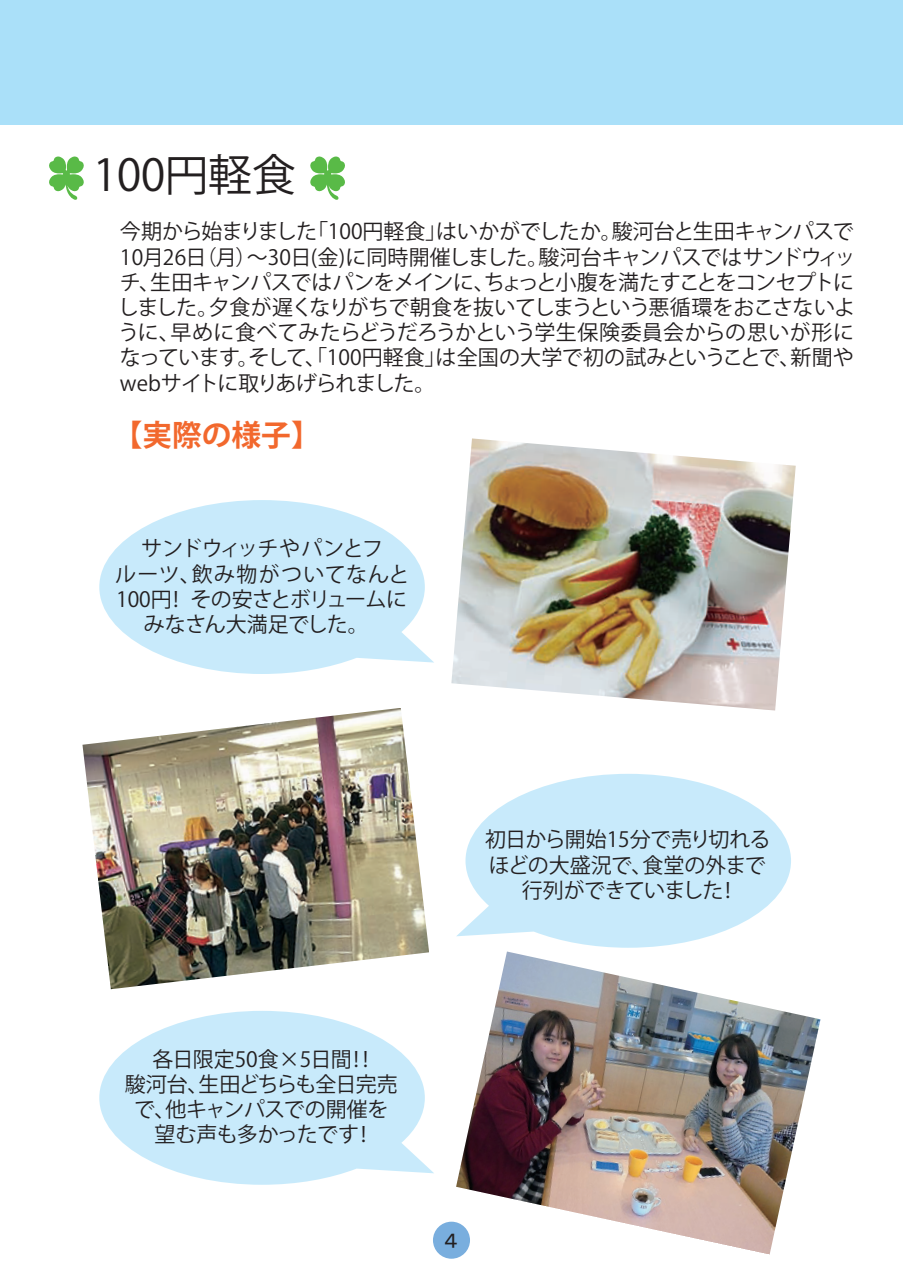
<style>
.page{position:relative;width:903px;height:1275px;background:#fff}
.page>*{position:absolute;margin:0;border:0;box-sizing:border-box;transform-origin:0 0}
.t1{font:43.75px "Koz Go Pr 6 N";color:#231f20}
.t2{font:700 29.75px "Koz Go Pr 6 N";color:#f2682d}
.t3{font:21px/25.2px "Koz Go Pr 6 N";letter-spacing:-.02em;color:#231f20;text-align:center}
.t4{font:21px "MS Gothic";color:#231f20}
</style>
<div class="page">
<div style="left:0;top:0;width:903px;height:124px;background:#aae0f9"></div>
<div style="left:433px;top:1222px;width:37px;height:37px;background:#79aede;border-radius:50%"></div>
<svg style="left:49px;top:156px;width:35px;height:44px"></svg>
<svg style="left:310px;top:156px;width:35px;height:44px"></svg>
<svg style="left:456px;top:774px;width:335px;height:174px;fill:#c8eafb"></svg>
<svg style="left:99px;top:500px;width:335px;height:174px;fill:#c8eafb"></svg>
<svg style="left:99px;top:1011px;width:335px;height:174px;fill:#c8eafb"></svg>
<img style="left:451px;top:438px;width:345px;height:272px">
<img style="left:82px;top:708px;width:347px;height:281px">
<img style="left:456px;top:951px;width:364px;height:303px">
<h1 class="t1" style="left:93px;top:150px;width:204px">100円軽食</h1>
<p class="t3" style="left:118px;top:219px;width:739px;text-align:justify">今期から始まりました「100円軽食」はいかがでしたか。駿河台と生田キャンパスで10月26日（月）～30日(金)に同時開催しました。駿河台キャンパスではサンドウィッチ、生田キャンパスではパンをメインに、ちょっと小腹を満たすことをコンセプトにしました。夕食が遅くなりがちで朝食を抜いてしまうという悪循環をおこさないように、早めに食べてみたらどうだろうかという学生保険委員会からの思いが形になっています。そして、「100円軽食」は全国の大学で初の試みということで、新聞やwebサイトに取りあげられました。</p>
<h2 class="t2" style="left:113px;top:419px;width:209px">【実際の様子】</h2>
<p class="t3" style="left:115px;top:537px;width:296px">サンドウィッチやパンとフ<br>ルーツ、飲み物がついてなんと<br>100円！ その安さとボリュームにみなさん大満足でした。</p>
<p class="t3" style="left:485px;top:828px;width:287px">初日から開始15分で売り切れるほどの大盛況で、食堂の外まで行列ができていました！</p>
<p class="t3" style="left:125px;top:1047px;width:274px">各日限定50食×5日間！！<br>駿河台、生田どちらも全日完売で、他キャンパスでの開催を望む声も多かったです！</p>
<p class="t4" style="left:440px;top:1230px;width:22px">４</p>
</div>
